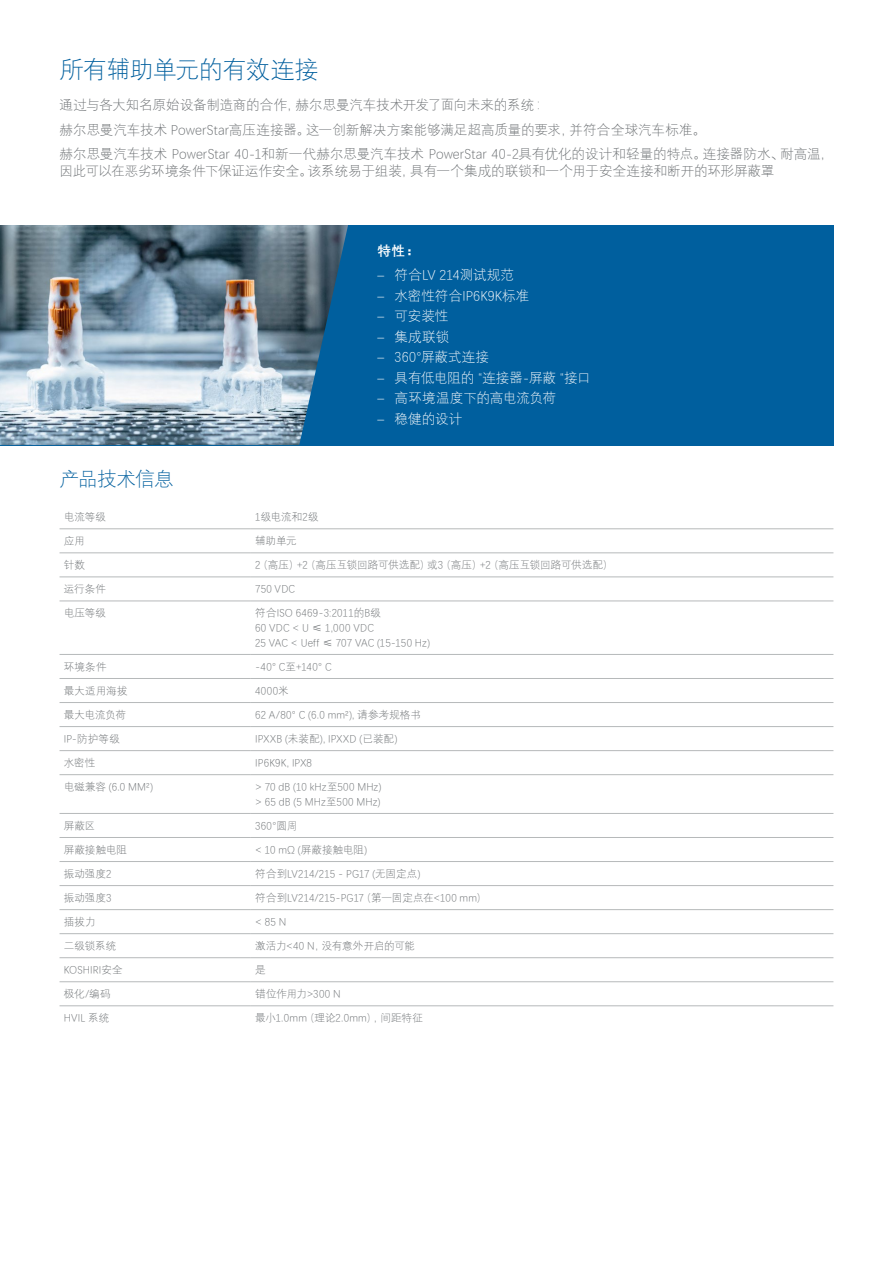
<style>
.page{position:relative;width:893px;height:1263px;background:#fff}
.page>*{position:absolute;margin:0;border:0;box-sizing:border-box;transform-origin:0 0}
.t1{font:300 24px "Deng Xian";letter-spacing:-.02em;color:#005f9e}
.t2{font:300 19.5px "Deng Xian";letter-spacing:-.025em;color:#005f9e}
.t3{font:300 13.5px/24.8px "Deng Xian";color:#686c6f}
.t4{font:300 13.5px "Deng Xian";letter-spacing:.005em;color:#fff}
.t5{font:700 13.5px "Deng Xian";color:#fff}
.t6{font:300 10.5px/14.7px "Deng Xian";letter-spacing:.015em;color:#686c6f}
.t7{font:300 10.5px "Deng Xian";letter-spacing:-.015em;color:#686c6f}
</style>
<div class="page">
<div style="left:0;top:225px;width:833px;height:220px;background:#005f9e"></div>
<hr style="left:60px;top:528px;width:191px;height:1px;background:#b6b9ba">
<hr style="left:251px;top:528px;width:582px;height:1px;background:#b6b9ba">
<hr style="left:60px;top:552px;width:191px;height:1px;background:#b6b9ba">
<hr style="left:251px;top:552px;width:582px;height:1px;background:#b6b9ba">
<hr style="left:60px;top:576px;width:191px;height:1px;background:#b6b9ba">
<hr style="left:251px;top:576px;width:582px;height:1px;background:#b6b9ba">
<hr style="left:60px;top:600px;width:191px;height:1px;background:#b6b9ba">
<hr style="left:251px;top:600px;width:582px;height:1px;background:#b6b9ba">
<hr style="left:60px;top:654px;width:191px;height:1px;background:#b6b9ba">
<hr style="left:251px;top:654px;width:582px;height:1px;background:#b6b9ba">
<hr style="left:60px;top:678px;width:191px;height:1px;background:#b6b9ba">
<hr style="left:251px;top:678px;width:582px;height:1px;background:#b6b9ba">
<hr style="left:60px;top:702px;width:191px;height:1px;background:#b6b9ba">
<hr style="left:251px;top:702px;width:582px;height:1px;background:#b6b9ba">
<hr style="left:60px;top:726px;width:191px;height:1px;background:#b6b9ba">
<hr style="left:251px;top:726px;width:582px;height:1px;background:#b6b9ba">
<hr style="left:60px;top:750px;width:191px;height:1px;background:#b6b9ba">
<hr style="left:251px;top:750px;width:582px;height:1px;background:#b6b9ba">
<hr style="left:60px;top:774px;width:191px;height:1px;background:#b6b9ba">
<hr style="left:251px;top:774px;width:582px;height:1px;background:#b6b9ba">
<hr style="left:60px;top:813px;width:191px;height:1px;background:#b6b9ba">
<hr style="left:251px;top:813px;width:582px;height:1px;background:#b6b9ba">
<hr style="left:60px;top:837px;width:191px;height:1px;background:#b6b9ba">
<hr style="left:251px;top:837px;width:582px;height:1px;background:#b6b9ba">
<hr style="left:60px;top:861px;width:191px;height:1px;background:#b6b9ba">
<hr style="left:251px;top:861px;width:582px;height:1px;background:#b6b9ba">
<hr style="left:60px;top:885px;width:191px;height:1px;background:#b6b9ba">
<hr style="left:251px;top:885px;width:582px;height:1px;background:#b6b9ba">
<hr style="left:60px;top:909px;width:191px;height:1px;background:#b6b9ba">
<hr style="left:251px;top:909px;width:582px;height:1px;background:#b6b9ba">
<hr style="left:60px;top:933px;width:191px;height:1px;background:#b6b9ba">
<hr style="left:251px;top:933px;width:582px;height:1px;background:#b6b9ba">
<hr style="left:60px;top:957px;width:191px;height:1px;background:#b6b9ba">
<hr style="left:251px;top:957px;width:582px;height:1px;background:#b6b9ba">
<hr style="left:60px;top:981px;width:191px;height:1px;background:#b6b9ba">
<hr style="left:251px;top:981px;width:582px;height:1px;background:#b6b9ba">
<hr style="left:60px;top:1005px;width:191px;height:1px;background:#b6b9ba">
<hr style="left:251px;top:1005px;width:582px;height:1px;background:#b6b9ba">
<img style="left:0;top:225px;width:348px;height:220px">
<h1 class="t1" style="left:60px;top:55px;width:261px">所有辅助单元的有效连接</h1>
<p class="t3" style="left:60px;top:92px;width:775px">通过与各大知名原始设备制造商的合作，赫尔思曼汽车技术开发了面向未来的系统：<br>赫尔思曼汽车技术 PowerStar高压连接器。这一创新解决方案能够满足超高质量的要求，并符合全球汽车标准。<br>赫尔思曼汽车技术 PowerStar 40-1和新一代赫尔思曼汽车技术 PowerStar 40-2具有优化的设计和轻量的特点。连接器防水、耐高温，</p>
<p class="t3" style="left:60px;top:158px;width:716px">因此可以在恶劣环境条件下保证运作安全。该系统易于组装，具有一个集成的联锁和一个用于安全连接和断开的环形屏蔽罩</p>
<h2 class="t2" style="left:60px;top:467px;width:116px">产品技术信息</h2>
<p class="t5" style="left:378px;top:241px;width:40px">特性：</p>
<p class="t4" style="left:378px;top:267px;width:138px">– 符合LV 214测试规范</p>
<p class="t4" style="left:378px;top:287px;width:153px">– 水密性符合IP6K9K标准</p>
<p class="t4" style="left:378px;top:308px;width:72px">– 可安装性</p>
<p class="t4" style="left:378px;top:328px;width:73px">– 集成联锁</p>
<p class="t4" style="left:378px;top:349px;width:113px">– 360°屏蔽式连接</p>
<p class="t4" style="left:378px;top:369px;width:215px">– 具有低电阻的 “连接器-屏蔽 “接口</p>
<p class="t4" style="left:378px;top:390px;width:180px">– 高环境温度下的高电流负荷</p>
<p class="t4" style="left:378px;top:410px;width:86px">– 稳健的设计</p>
<p class="t6" style="left:64px;top:509px;width:44px">电流等级</p>
<p class="t6" style="left:255px;top:509px;width:65px">1级电流和2级</p>
<p class="t6" style="left:64px;top:533px;width:22px">应用</p>
<p class="t6" style="left:255px;top:533px;width:43px">辅助单元</p>
<p class="t6" style="left:64px;top:557px;width:23px">针数</p>
<p class="t6" style="left:255px;top:557px;width:360px">2（高压）+2（高压互锁回路可供选配）或3（高压）+2（高压互锁回路可供选配）</p>
<p class="t6" style="left:64px;top:581px;width:44px">运行条件</p>
<p class="t6" style="left:255px;top:581px;width:42px">750 VDC</p>
<p class="t6" style="left:64px;top:605px;width:44px">电压等级</p>
<p class="t6" style="left:255px;top:605px;width:176px">符合ISO 6469-3:2011的B级<br>60 VDC &lt; U ≤ 1,000 VDC<br>25 VAC &lt; Ueff ≤ 707 VAC (15-150 Hz)</p>
<p class="t6" style="left:64px;top:659px;width:44px">环境条件</p>
<p class="t6" style="left:255px;top:659px;width:78px">-40° C至+140° C</p>
<p class="t6" style="left:64px;top:683px;width:65px">最大适用海拔</p>
<p class="t6" style="left:255px;top:683px;width:35px">4000米</p>
<p class="t6" style="left:64px;top:707px;width:64px">最大电流负荷</p>
<p class="t6" style="left:255px;top:707px;width:167px">62 A/80° C (6.0 mm²), 请参考规格书</p>
<p class="t6" style="left:64px;top:731px;width:58px">IP-防护等级</p>
<p class="t6" style="left:255px;top:731px;width:144px">IPXXB (未装配), IPXXD (已装配)</p>
<p class="t6" style="left:64px;top:755px;width:33px">水密性</p>
<p class="t6" style="left:255px;top:755px;width:58px">IP6K9K, IPX8</p>
<p class="t6" style="left:64px;top:779px;width:91px">电磁兼容 (6.0 MM²)</p>
<p class="t6" style="left:255px;top:779px;width:128px">&gt; 70 dB (10 kHz至500 MHz) &gt; 65 dB (5 MHz至500 MHz)</p>
<p class="t6" style="left:64px;top:818px;width:33px">屏蔽区</p>
<p class="t6" style="left:255px;top:818px;width:44px">360°圆周</p>
<p class="t6" style="left:64px;top:842px;width:65px">屏蔽接触电阻</p>
<p class="t6" style="left:255px;top:842px;width:113px">&lt; 10 mΩ (屏蔽接触电阻)</p>
<p class="t6" style="left:64px;top:866px;width:49px">振动强度2</p>
<p class="t6" style="left:255px;top:866px;width:167px">符合到LV214/215 - PG17 (无固定点)</p>
<p class="t6" style="left:64px;top:890px;width:49px">振动强度3</p>
<p class="t6" style="left:255px;top:890px;width:233px">符合到LV214/215-PG17（第一固定点在&lt;100 mm）</p>
<p class="t6" style="left:64px;top:914px;width:33px">插拔力</p>
<p class="t6" style="left:255px;top:914px;width:33px">&lt; 85 N</p>
<p class="t6" style="left:64px;top:938px;width:54px">二级锁系统</p>
<p class="t7" style="left:255px;top:939px;width:161px">激活力&lt;40 N，没有意外开启的可能</p>
<p class="t6" style="left:64px;top:962px;width:60px">KOSHIRI安全</p>
<p class="t6" style="left:255px;top:962px;width:12px">是</p>
<p class="t6" style="left:64px;top:986px;width:48px">极化/编码</p>
<p class="t6" style="left:255px;top:986px;width:87px">错位作用力&gt;300 N</p>
<p class="t6" style="left:64px;top:1010px;width:47px">HVIL 系统</p>
<p class="t6" style="left:255px;top:1010px;width:169px">最小1.0mm（理论2.0mm），间距特征</p>
</div>
